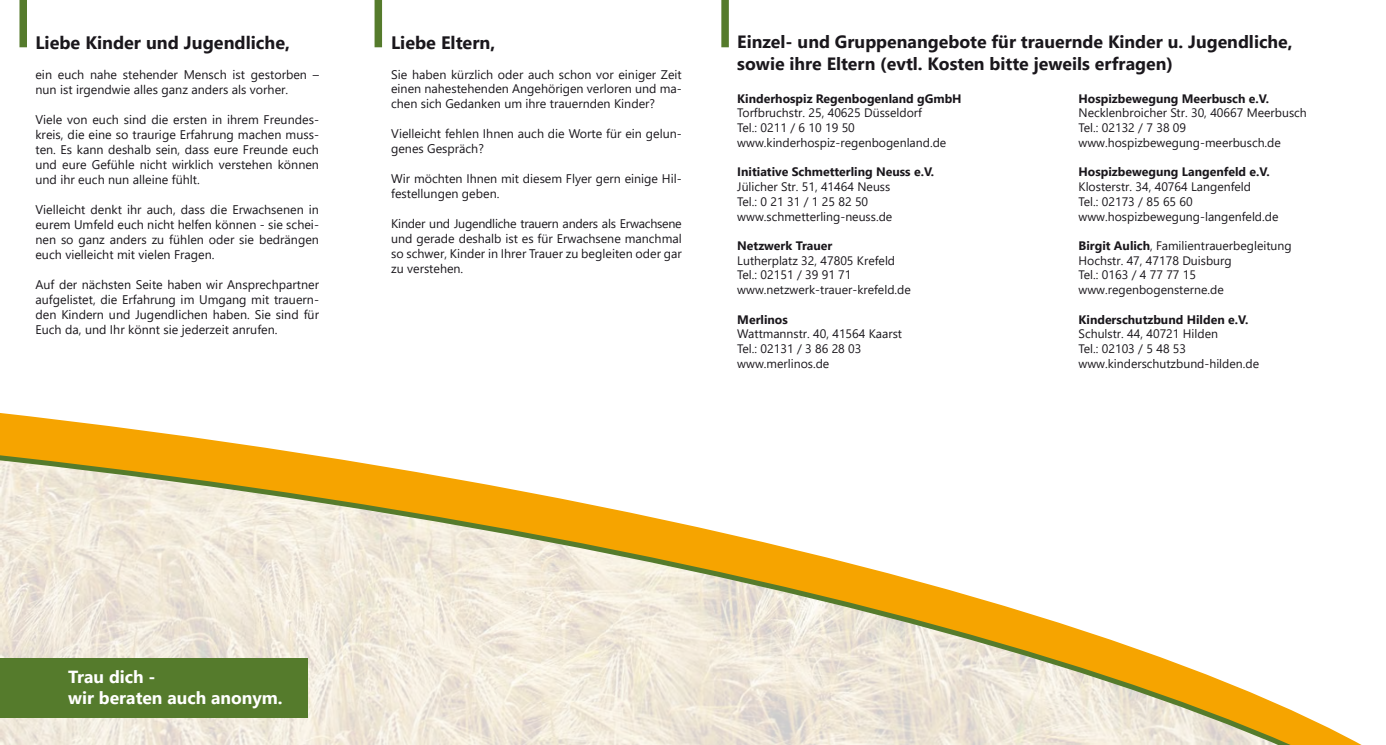
<style>
.page{position:relative;width:1386px;height:745px;background:#fff}
.page>*{position:absolute;margin:0;border:0;box-sizing:border-box;transform-origin:0 0}
.t1{font:700 18px "Segoe UI";color:#1a171c}
.t2{font:700 17.75px/21.2px "Segoe UI";color:#1a171c}
.t3{font:700 17.5px/21px "Segoe UI";color:#fff}
.t4{font:12.5px/15px "Segoe UI";color:#1a171c;text-align:justify}
.t5{font:12.25px/14.8px "Segoe UI";color:#1a171c}
.t6{font:700 12.25px "Segoe UI";color:#1a171c}
.s1{font-weight:700}
</style>
<div class="page">
<svg style="left:0;top:413px;width:1360px;height:331px"></svg>
<div style="left:721px;top:0;width:8px;height:47px;background:#557b2c"></div>
<div style="left:374px;top:0;width:8px;height:47px;background:#557b2c"></div>
<div style="left:19px;top:0;width:8px;height:47px;background:#557b2c"></div>
<div style="left:0;top:657px;width:308px;height:60px;background:#557b2c"></div>
<h1 class="t1" style="left:35px;top:25px;width:256px">Liebe Kinder und Jugendliche,</h1>
<p class="t4" style="left:35px;top:65px;width:285px">ein euch nahe stehender Mensch ist gestorben – nun ist irgendwie alles ganz anders als vorher.</p>
<p class="t4" style="left:35px;top:110px;width:285px">Viele von euch sind die ersten in ihrem Freundes&shy;kreis, die eine so traurige Erfahrung machen muss&shy;ten. Es kann deshalb sein, dass eure Freunde euch und eure Gefühle nicht wirklich verstehen können und ihr euch nun alleine fühlt.</p>
<p class="t4" style="left:35px;top:200px;width:285px">Vielleicht denkt ihr auch, dass die Erwachsenen in eurem Umfeld euch nicht helfen können - sie schei&shy;nen so ganz anders zu fühlen oder sie bedrängen euch vielleicht mit vielen Fragen.</p>
<p class="t4" style="left:35px;top:275px;width:285px">Auf der nächsten Seite haben wir Ansprechpartner aufgelistet, die Erfahrung im Umgang mit trauern&shy;den Kindern und Jugendlichen haben. Sie sind für Euch da, und Ihr könnt sie jederzeit anrufen.</p>
<h1 class="t1" style="left:391px;top:25px;width:106px">Liebe Eltern,</h1>
<p class="t4" style="left:391px;top:65px;width:292px">Sie haben kürzlich oder auch schon vor einiger Zeit einen nahestehenden Angehörigen verloren und ma&shy;chen sich Gedanken um ihre trauernden Kinder?</p>
<p class="t4" style="left:391px;top:125px;width:292px">Vielleicht fehlen Ihnen auch die Worte für ein gelun&shy;genes Gespräch?</p>
<p class="t4" style="left:391px;top:170px;width:292px">Wir möchten Ihnen mit diesem Flyer gern einige Hil&shy;festellungen geben.</p>
<p class="t4" style="left:391px;top:215px;width:292px">Kinder und Jugendliche trauern anders als Erwachsene und gerade deshalb ist es für Erwachsene manchmal so schwer, Kinder in Ihrer Trauer zu begleiten oder gar zu verstehen.</p>
<h2 class="t2" style="left:737px;top:30px;width:557px">Einzel- und Gruppenangebote für trauernde Kinder u. Jugendliche, sowie ihre Eltern (evtl. Kosten bitte jeweils erfragen)</h2>
<p class="t6" style="left:737px;top:87px;width:226px">Kinderhospiz Regenbogenland gGmbH</p>
<p class="t5" style="left:737px;top:104px;width:210px">Torfbruchstr. 25, 40625 Düsseldorf<br>Tel.: 0211 / 6 10 19 50 www.kinderhospiz-regenbogenland.de</p>
<p class="t6" style="left:737px;top:160px;width:198px">Initiative Schmetterling Neuss e.V.</p>
<p class="t5" style="left:737px;top:178px;width:156px">Jülicher Str. 51, 41464 Neuss<br>Tel.: 0 21 31 / 1 25 82 50 www.schmetterling-neuss.de</p>
<p class="t6" style="left:737px;top:234px;width:97px">Netzwerk Trauer</p>
<p class="t5" style="left:737px;top:252px;width:175px">Lutherplatz 32, 47805 Krefeld<br>Tel.: 02151 / 39 91 71 www.netzwerk-trauer-krefeld.de</p>
<p class="t6" style="left:737px;top:307px;width:52px">Merlinos</p>
<p class="t5" style="left:737px;top:325px;width:166px">Wattmannstr. 40, 41564 Kaarst<br>Tel.: 02131 / 3 86 28 03 www.merlinos.de</p>
<p class="t6" style="left:1078px;top:87px;width:192px">Hospizbewegung Meerbusch e.V.</p>
<p class="t5" style="left:1078px;top:104px;width:230px">Necklenbroicher Str. 30, 40667 Meerbusch<br>Tel.: 02132 / 7 38 09 www.hospizbewegung-meerbusch.de</p>
<p class="t6" style="left:1078px;top:160px;width:193px">Hospizbewegung Langenfeld e.V.</p>
<p class="t5" style="left:1078px;top:178px;width:201px">Klosterstr. 34, 40764 Langenfeld<br>Tel.: 02173 / 85 65 60 www.hospizbewegung-langenfeld.de</p>
<p class="t5" style="left:1078px;top:237px;width:215px"><span class="s1">Birgit Aulich</span>, Familientrauerbegleitung<br>Hochstr. 47, 47178 Duisburg<br>Tel.: 0163 / 4 77 77 15 www.regenbogensterne.de</p>
<p class="t6" style="left:1078px;top:307px;width:171px">Kinderschutzbund Hilden e.V.</p>
<p class="t5" style="left:1078px;top:325px;width:182px">Schulstr. 44, 40721 Hilden<br>Tel.: 02103 / 5 48 53 www.kinderschutzbund-hilden.de</p>
<h3 class="t3" style="left:68px;top:664px;width:216px">Trau dich -<br>wir beraten auch anonym.</h3>
</div>
